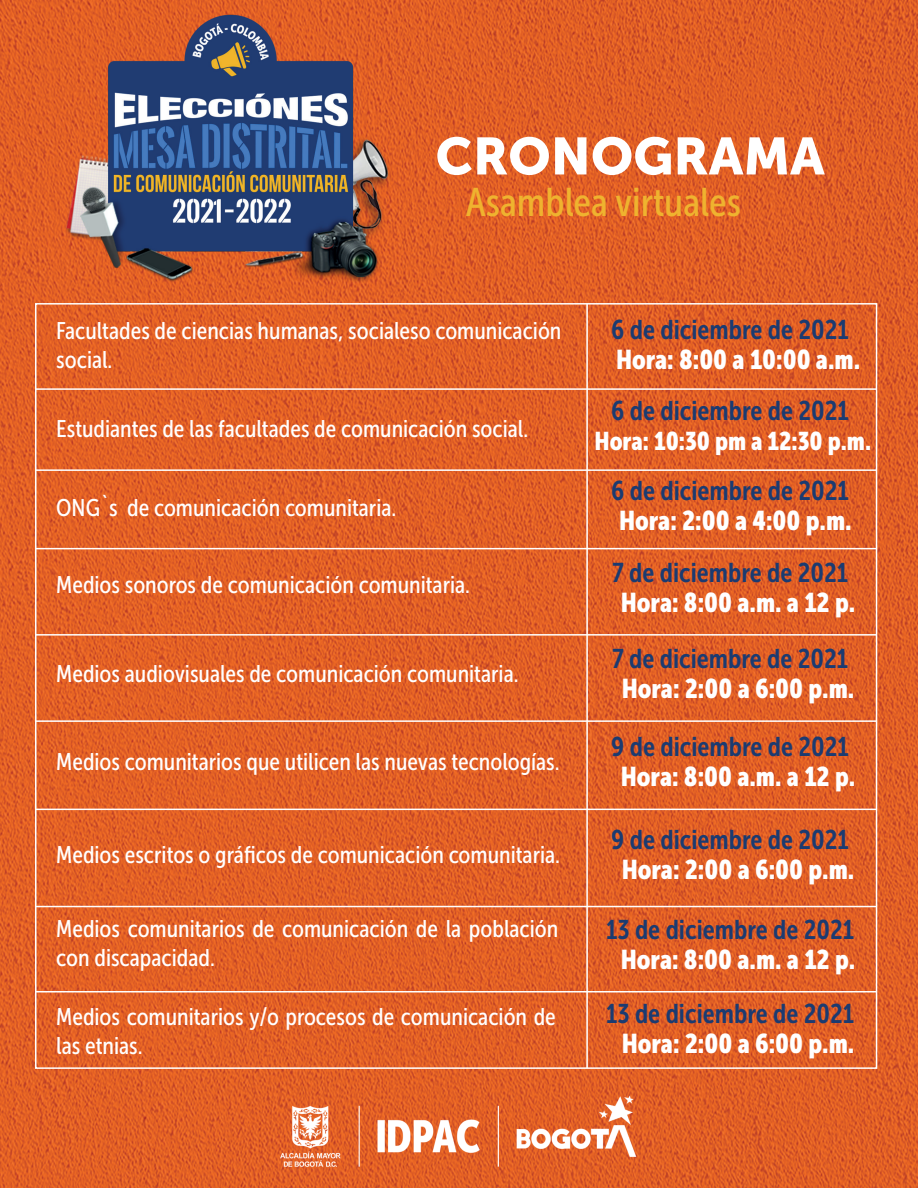
<style>
.page{position:relative;width:918px;height:1188px;background:#fff}
.page>*{position:absolute;margin:0;border:0;box-sizing:border-box;transform-origin:0 0}
.t1{font:51.9px "Museo Sans 900";color:#fff}
.t2{font:39.9px "Museo Sans Condensed 500";color:#efb32f}
.t3{font:27px "Museo Sans Condensed 700";color:#1b3b71}
.t4{font:27px "Museo Sans Condensed 900";color:#fff}
.t5{font:25.5px "Museo Sans Condensed 900";color:#fff}
.t6{font:24px/28.8px "Museo Sans Condensed 500";color:#fff}
</style>
<div class="page">
<img style="left:0;top:0;width:918px;height:1188px">
<hr style="left:36px;top:388px;width:841px;height:2px;background:#fff">
<hr style="left:36px;top:469px;width:841px;height:2px;background:#fff">
<hr style="left:36px;top:548px;width:841px;height:1px;background:#fff">
<hr style="left:36px;top:634px;width:841px;height:2px;background:#fff">
<hr style="left:36px;top:720px;width:841px;height:2px;background:#fff">
<hr style="left:36px;top:809px;width:841px;height:1px;background:#fff">
<hr style="left:36px;top:906px;width:841px;height:1px;background:#fff">
<hr style="left:36px;top:991px;width:841px;height:2px;background:#fff">
<hr style="left:586px;top:304px;width:2px;height:764px;background:#fff">
<img style="left:276px;top:1089px;width:366px;height:84px">
<img style="left:60px;top:8px;width:335px;height:335px">
<h1 class="t1" style="left:436px;top:127px;width:391px">CRONOGRAMA</h1>
<h2 class="t2" style="left:466px;top:181px;width:277px">Asamblea virtuales</h2>
<p class="t6" style="left:56px;top:317px;width:507px">Facultades de ciencias humanas, socialeso comunicación social.</p>
<p class="t6" style="left:56px;top:415px;width:474px">Estudiantes de las facultades de comunicación social.</p>
<p class="t6" style="left:56px;top:493px;width:342px">ONG`s de comunicación comunitaria.</p>
<p class="t6" style="left:56px;top:570px;width:415px">Medios sonoros de comunicación comunitaria.</p>
<p class="t6" style="left:56px;top:660px;width:464px">Medios audiovisuales de comunicación comunitaria.</p>
<p class="t6" style="left:56px;top:748px;width:505px">Medios comunitarios que utilicen las nuevas tecnologías.</p>
<p class="t6" style="left:56px;top:841px;width:505px">Medios escritos o gráficos de comunicación comunitaria.</p>
<p class="t6" style="left:56px;top:915px;width:504px">Medios comunitarios de comunicación de la población con discapacidad.</p>
<p class="t6" style="left:56px;top:1002px;width:501px">Medios comunitarios y/o procesos de comunicación de las etnias.</p>
<p class="t3" style="left:611px;top:314px;width:239px">6 de diciembre de 2021</p>
<p class="t4" style="left:616px;top:344px;width:246px">Hora: 8:00 a 10:00 a.m.</p>
<p class="t3" style="left:611px;top:396px;width:239px">6 de diciembre de 2021</p>
<p class="t5" style="left:595px;top:427px;width:278px">Hora: 10:30 pm a 12:30 p.m.</p>
<p class="t3" style="left:611px;top:475px;width:239px">6 de diciembre de 2021</p>
<p class="t4" style="left:619px;top:505px;width:234px">Hora: 2:00 a 4:00 p.m.</p>
<p class="t3" style="left:612px;top:557px;width:238px">7 de diciembre de 2021</p>
<p class="t4" style="left:621px;top:587px;width:236px">Hora: 8:00 a.m. a 12 p.</p>
<p class="t3" style="left:612px;top:644px;width:238px">7 de diciembre de 2021</p>
<p class="t4" style="left:622px;top:673px;width:234px">Hora: 2:00 a 6:00 p.m.</p>
<p class="t3" style="left:611px;top:732px;width:239px">9 de diciembre de 2021</p>
<p class="t4" style="left:621px;top:761px;width:236px">Hora: 8:00 a.m. a 12 p.</p>
<p class="t3" style="left:611px;top:825px;width:239px">9 de diciembre de 2021</p>
<p class="t4" style="left:622px;top:854px;width:234px">Hora: 2:00 a 6:00 p.m.</p>
<p class="t3" style="left:606px;top:914px;width:250px">13 de diciembre de 2021</p>
<p class="t4" style="left:621px;top:944px;width:236px">Hora: 8:00 a.m. a 12 p.</p>
<p class="t3" style="left:606px;top:999px;width:250px">13 de diciembre de 2021</p>
<p class="t4" style="left:622px;top:1028px;width:234px">Hora: 2:00 a 6:00 p.m.</p>
</div>
